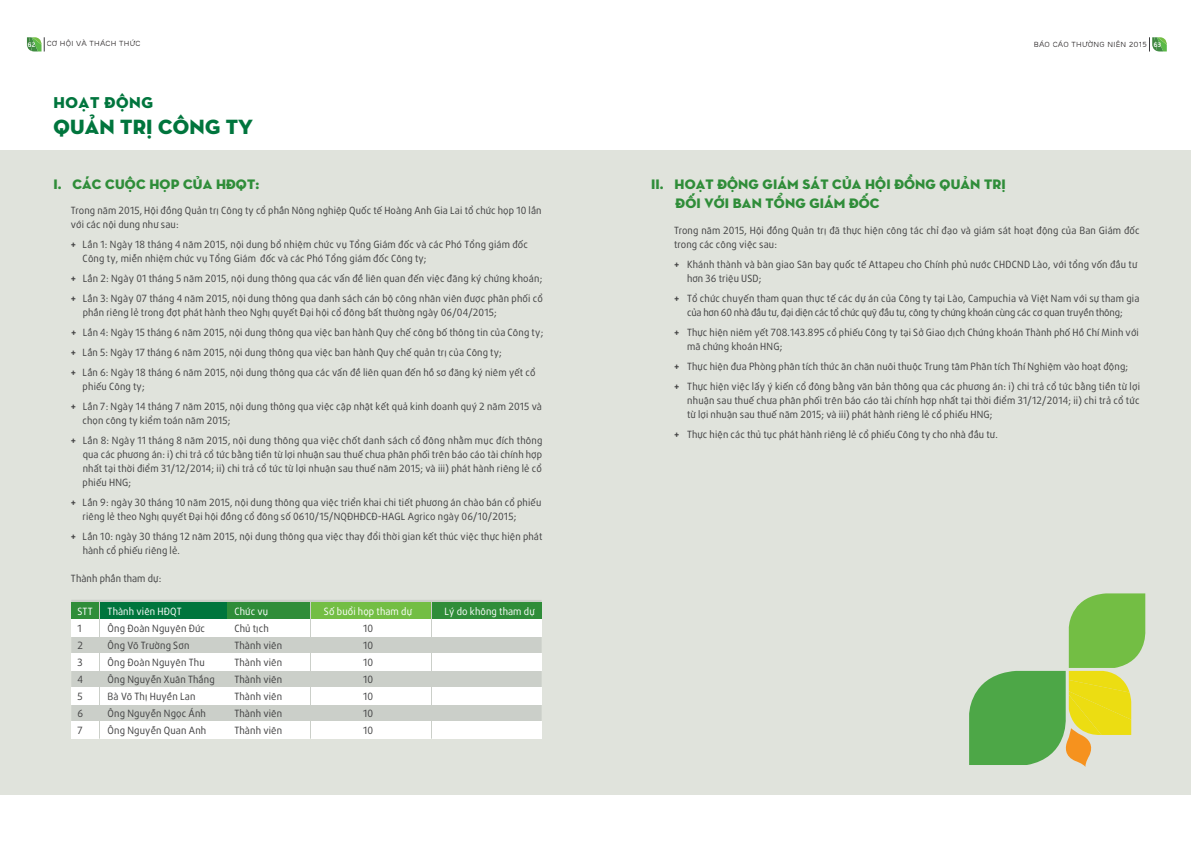
<style>
.page{position:relative;width:1191px;height:842px;background:#fff}
.page>*{position:absolute;margin:0;border:0;box-sizing:border-box;transform-origin:0 0}
.t1{font:21px "UTM Neutra";letter-spacing:.01em;color:#00753d}
.t2{font:16px "UTM Neutra";letter-spacing:.035em;color:#00753d}
.t3{font:14px/19px "UTM Neutra";letter-spacing:.01em;color:#2f8d39}
.t4{font:10.1px "UTM Daxline";letter-spacing:.015em;color:#404041}
.t5{font:10.1px "UTM Daxline";letter-spacing:.015em;color:#fff}
.t6{font:10px/14px "UTM Daxline";letter-spacing:.015em;color:#404041}
.t7{font:10px/14px "UTM Daxline";letter-spacing:-.01em;color:#404041;text-align:center}
.t8{font:7.4px "UTM Ericsson Capital";letter-spacing:.035em;color:#231f20}
.t9{font:700 6.1px "UTM Neo Sans Intel";color:#fff}
.s1{font-family:"UTM Neo Sans Intel";font-weight:700;font-size:6.1px;color:#fff}
.s2{font-weight:700}
</style>
<div class="page">
<svg style="left:27px;top:37px;width:18px;height:15px"></svg>
<svg style="left:1149px;top:37px;width:18px;height:15px"></svg>
<div style="left:0;top:150px;width:595px;height:644px;background:#e0e3dc"></div>
<div style="left:595px;top:150px;width:595px;height:644px;background:#e0e3dc"></div>
<div style="left:71px;top:600px;width:470px;height:138px;background:#cbcfc9"></div>
<div style="left:311px;top:602px;width:119px;height:17px;background:#73be44"></div>
<div style="left:311px;top:619px;width:119px;height:18px;background:#fff"></div>
<div style="left:311px;top:653px;width:119px;height:18px;background:#fff"></div>
<div style="left:311px;top:687px;width:119px;height:18px;background:#fff"></div>
<div style="left:311px;top:721px;width:119px;height:18px;background:#fff"></div>
<div style="left:432px;top:602px;width:109px;height:17px;background:#2f8d39"></div>
<div style="left:432px;top:619px;width:109px;height:18px;background:#fff"></div>
<div style="left:432px;top:653px;width:109px;height:18px;background:#fff"></div>
<div style="left:432px;top:687px;width:109px;height:18px;background:#fff"></div>
<div style="left:432px;top:721px;width:109px;height:18px;background:#fff"></div>
<div style="left:228px;top:602px;width:82px;height:17px;background:#2f8d39"></div>
<div style="left:228px;top:619px;width:82px;height:18px;background:#fff"></div>
<div style="left:228px;top:653px;width:82px;height:18px;background:#fff"></div>
<div style="left:228px;top:687px;width:82px;height:18px;background:#fff"></div>
<div style="left:228px;top:721px;width:82px;height:18px;background:#fff"></div>
<div style="left:100px;top:602px;width:127px;height:17px;background:#00753d"></div>
<div style="left:100px;top:619px;width:127px;height:18px;background:#fff"></div>
<div style="left:100px;top:653px;width:127px;height:18px;background:#fff"></div>
<div style="left:100px;top:687px;width:127px;height:18px;background:#fff"></div>
<div style="left:100px;top:721px;width:127px;height:18px;background:#fff"></div>
<div style="left:71px;top:602px;width:28px;height:17px;background:#2f8d39"></div>
<div style="left:71px;top:619px;width:28px;height:18px;background:#fff"></div>
<div style="left:71px;top:653px;width:28px;height:18px;background:#fff"></div>
<div style="left:71px;top:687px;width:28px;height:18px;background:#fff"></div>
<div style="left:71px;top:721px;width:28px;height:18px;background:#fff"></div>
<svg style="left:969px;top:593px;width:177px;height:174px"></svg>
<p class="t9" style="left:28px;top:39px;width:9px">62</p>
<p class="t8" style="left:47px;top:39px;width:95px">CƠ HỘI VÀ THÁCH THỨC</p>
<p class="t8" style="left:1033px;top:39px;width:129px">BÁO CÁO THƯỜNG NIÊN 2015 <span class="s1">63</span></p>
<p class="t2" style="left:53px;top:91px;width:101px">HOẠT ĐỘNG</p>
<p class="t1" style="left:53px;top:111px;width:201px">QUẢN TRỊ CÔNG TY</p>
<p class="t3" style="left:53px;top:174px;width:207px">I. CÁC CUỘC HỌP CỦA HĐQT:</p>
<p class="t6" style="left:71px;top:203px;width:472px">Trong năm 2015, Hội đồng Quản trị Công ty cổ phần Nông nghiệp Quốc tế Hoàng Anh Gia Lai tổ chức họp 10 lần với các nội dung như sau:</p>
<p class="t6" style="left:83px;top:237px;width:447px;text-indent:-12px"><span class="s2">+</span> Lần 1: Ngày 18 tháng 4 năm 2015, nội dung bổ nhiệm chức vụ Tổng Giám đốc và các Phó Tổng giám đốc<br>Công ty, miễn nhiệm chức vụ Tổng Giám đốc và các Phó Tổng giám đốc Công ty;</p>
<p class="t6" style="left:71px;top:268px;width:473px;line-height:20px"><span class="s2">+</span> Lần 2: Ngày 01 tháng 5 năm 2015, nội dung thông qua các vấn đề liên quan đến việc đăng ký chứng khoán; <span class="s2">+</span> Lần 3: Ngày 07 tháng 4 năm 2015, nội dung thông qua danh sách cán bộ công nhân viên được phân phối cổ</p>
<p class="t6" style="left:71px;top:302px;width:474px;line-height:20px;text-indent:12px">phần riêng lẻ trong đợt phát hành theo Nghị quyết Ðại hội cổ đông bất thường ngày 06/04/2015;<br><span class="s2">+</span> Lần 4: Ngày 15 tháng 6 năm 2015, nội dung thông qua việc ban hành Quy chế công bố thông tin của Công ty; <span class="s2">+</span> Lần 5: Ngày 17 tháng 6 năm 2015, nội dung thông qua việc ban hành Quy chế quản trị của Công ty;<br><span class="s2">+</span> Lần 6: Ngày 18 tháng 6 năm 2015, nội dung thông qua các vấn đề liên quan đến hồ sơ đăng ký niêm yết cổ</p>
<p class="t6" style="left:71px;top:376px;width:472px;line-height:20px;text-indent:12px">phiếu Công ty;<br><span class="s2">+</span> Lần 7: Ngày 14 tháng 7 năm 2015, nội dung thông qua việc cập nhật kết quả kinh doanh quý 2 năm 2015 và</p>
<p class="t6" style="left:71px;top:410px;width:473px;line-height:20px;text-indent:12px">chọn công ty kiểm toán năm 2015;<br><span class="s2">+</span> Lần 8: Ngày 11 tháng 8 năm 2015, nội dung thông qua việc chốt danh sách cổ đông nhằm mục đích thông</p>
<p class="t6" style="left:83px;top:447px;width:461px;text-align:justify">qua các phương án: i) chi trả cổ tức bằng tiền từ lợi nhuận sau thuế chưa phân phối trên báo cáo tài chính hợp nhất tại thời điểm 31/12/2014; ii) chi trả cổ tức từ lợi nhuận sau thuế năm 2015; và iii) phát hành riêng lẻ cổ phiếu HNG;</p>
<p class="t6" style="left:83px;top:495px;width:460px;text-indent:-12px"><span class="s2">+</span> Lần 9: ngày 30 tháng 10 năm 2015, nội dung thông qua việc triển khai chi tiết phương án chào bán cổ phiếu riêng lẻ theo Nghị quyết Ðại hội đồng cổ đông số 0610/15/NQÐHÐCÐ-HAGL Agrico ngày 06/10/2015;</p>
<p class="t6" style="left:83px;top:529px;width:461px;text-indent:-12px"><span class="s2">+</span> Lần 10: ngày 30 tháng 12 năm 2015, nội dung thông qua việc thay đổi thời gian kết thúc việc thực hiện phát hành cổ phiếu riêng lẻ.</p>
<p class="t6" style="left:71px;top:571px;width:92px">Thành phần tham dự:</p>
<p class="t5" style="left:77px;top:604px;width:17px">STT</p>
<p class="t5" style="left:108px;top:604px;width:76px">Thành viên HÐQT</p>
<p class="t5" style="left:234px;top:604px;width:35px">Chức vụ</p>
<p class="t5" style="left:324px;top:604px;width:90px">Số buổi họp tham dự</p>
<p class="t5" style="left:444px;top:604px;width:92px">Lý do không tham dự</p>
<p class="t4" style="left:77px;top:621px;width:6px">1</p>
<p class="t4" style="left:108px;top:621px;width:99px">Ông Ðoàn Nguyên Ðức</p>
<p class="t4" style="left:234px;top:621px;width:36px">Chủ tịch</p>
<p class="t4" style="left:363px;top:621px;width:12px">10</p>
<p class="t4" style="left:77px;top:638px;width:7px">2</p>
<p class="t4" style="left:108px;top:638px;width:83px">Ông Võ Trường Sơn</p>
<p class="t4" style="left:234px;top:638px;width:49px">Thành viên</p>
<p class="t4" style="left:363px;top:638px;width:12px">10</p>
<p class="t4" style="left:77px;top:655px;width:7px">3</p>
<p class="t4" style="left:108px;top:655px;width:99px">Ông Ðoàn Nguyên Thu</p>
<p class="t4" style="left:234px;top:655px;width:49px">Thành viên</p>
<p class="t4" style="left:363px;top:655px;width:12px">10</p>
<p class="t4" style="left:77px;top:672px;width:7px">4</p>
<p class="t4" style="left:108px;top:672px;width:109px">Ông Nguyễn Xuân Thắng</p>
<p class="t4" style="left:234px;top:672px;width:49px">Thành viên</p>
<p class="t4" style="left:363px;top:672px;width:12px">10</p>
<p class="t4" style="left:77px;top:690px;width:7px">5</p>
<p class="t4" style="left:108px;top:690px;width:89px">Bà Võ Thị Huyền Lan</p>
<p class="t4" style="left:234px;top:690px;width:49px">Thành viên</p>
<p class="t4" style="left:363px;top:690px;width:12px">10</p>
<p class="t4" style="left:77px;top:707px;width:7px">6</p>
<p class="t4" style="left:108px;top:707px;width:100px">Ông Nguyễn Ngọc Ánh</p>
<p class="t4" style="left:234px;top:707px;width:49px">Thành viên</p>
<p class="t4" style="left:363px;top:707px;width:12px">10</p>
<p class="t4" style="left:77px;top:724px;width:7px">7</p>
<p class="t4" style="left:108px;top:724px;width:100px">Ông Nguyễn Quan Anh</p>
<p class="t4" style="left:234px;top:724px;width:49px">Thành viên</p>
<p class="t4" style="left:363px;top:724px;width:12px">10</p>
<p class="t3" style="left:675px;top:174px;width:332px;text-indent:-25px">II. HOẠT ĐỘNG GIÁM SÁT CỦA HỘI ĐỒNG QUẢN TRỊ<br>ĐỐI VỚI BAN TỔNG GIÁM ĐỐC</p>
<p class="t6" style="left:674px;top:223px;width:467px">Trong năm 2015, Hội đồng Quản trị đã thực hiện công tác chỉ đạo và giám sát hoạt động của Ban Giám đốc trong các công việc sau:</p>
<p class="t6" style="left:687px;top:257px;width:452px;text-indent:-13px"><span class="s2">+</span> Khánh thành và bàn giao Sân bay quốc tế Attapeu cho Chính phủ nước CHDCND Lào, với tổng vốn đầu tư hơn 36 triệu USD;</p>
<p class="t7" style="left:674px;top:291px;width:467px"><span class="s2">+</span> Tổ chức chuyến tham quan thực tế các dự án của Công ty tại Lào, Campuchia và Việt Nam với sự tham gia của hơn 60 nhà đầu tư, đại diện các tổ chức quỹ đầu tư, công ty chứng khoán cùng các cơ quan truyền thông;</p>
<p class="t6" style="left:687px;top:325px;width:453px;text-indent:-13px"><span class="s2">+</span> Thực hiện niêm yết 708.143.895 cổ phiếu Công ty tại Sở Giao dịch Chứng khoán Thành phố Hồ Chí Minh với mã chứng khoán HNG;</p>
<p class="t6" style="left:674px;top:356px;width:467px;line-height:20px"><span class="s2">+</span> Thực hiện đưa Phòng phân tích thức ăn chăn nuôi thuộc Trung tâm Phân tích Thí Nghiệm vào hoạt động;<br><span class="s2">+</span> Thực hiện việc lấy ý kiến cổ đông bằng văn bản thông qua các phương án: i) chi trả cổ tức bằng tiền từ lợi</p>
<p class="t6" style="left:687px;top:393px;width:454px">nhuận sau thuế chưa phân phối trên báo cáo tài chính hợp nhất tại thời điểm 31/12/2014; ii) chi trả cổ tức từ lợi nhuận sau thuế năm 2015; và iii) phát hành riêng lẻ cổ phiếu HNG;</p>
<p class="t6" style="left:674px;top:427px;width:325px"><span class="s2">+</span> Thực hiện các thủ tục phát hành riêng lẻ cổ phiếu Công ty cho nhà đầu tư.</p>
</div>
